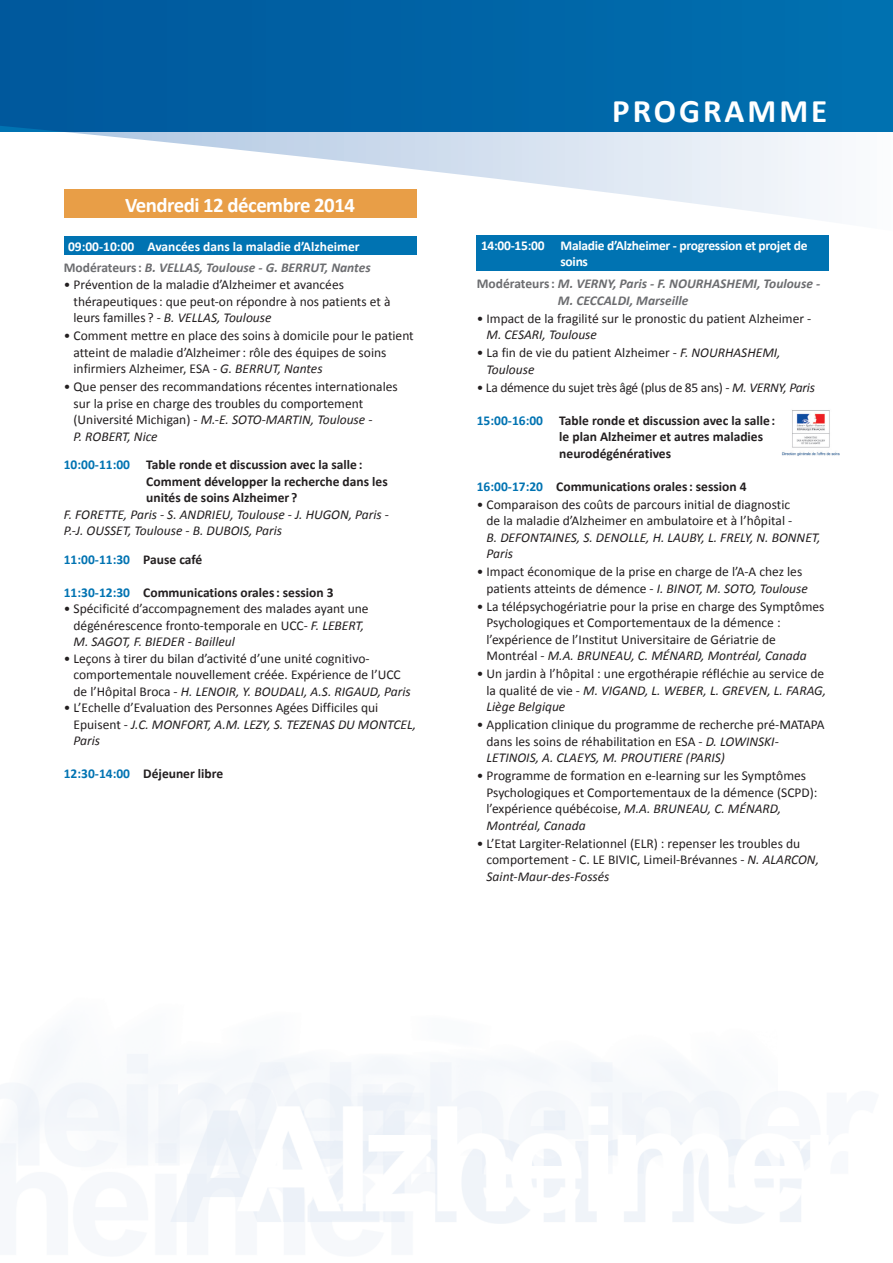
<style>
.page{position:relative;width:893px;height:1263px;background:#fff}
.page>*{position:absolute;margin:0;border:0;box-sizing:border-box;transform-origin:0 0}
.t1{font:700 33px "Calibri";letter-spacing:.09em;color:#fff}
.t2{font:700 20.85px "Calibri";letter-spacing:-.025em;color:#fff}
.t3{font:13.5px/16.5px "Calibri";color:#231f20}
.t4{font:700 13.5px/16.5px "Calibri";color:#231f20}
.t5{font:italic 13.5px/16.5px "Calibri";color:#231f20}
.t6{font:700 13.5px/20.7px "Calibri";color:#fff;text-align:center}
.t7{font:italic 700 13.5px/16.5px "Calibri";color:#6c6d70}
.t8{font:700 13.5px/16.5px "Calibri";letter-spacing:-.02em;color:#fff}
.t9{font:13.5px "Calibri";letter-spacing:-.02em;color:#231f20}
.t10{font:700 13.5px "Calibri";color:#0073b2}
.s1{color:#6c6d70}
.s2{font-style:italic;color:#6c6d70}
.s3{font-style:italic}
.s4{color:#0073b2}
.s5{color:#231f20}
.s6{font-style:normal}
</style>
<div class="page">
<svg style="left:0;top:0;width:893px;height:220px"></svg>
<img style="left:781px;top:410px;width:59px;height:46px">
<div style="left:64px;top:190px;width:352px;height:28px;background:#e89e47"></div>
<div style="left:64px;top:236px;width:352px;height:19px;background:#0073b2"></div>
<div style="left:477px;top:235px;width:352px;height:35px;background:#0073b2"></div>
<h2 class="t2" style="left:125px;top:192px;width:231px">Vendredi 12 décembre 2014</h2>
<p class="t6" style="left:64px;top:235px;width:309px">09:00-10:00 Avancées dans la maladie d’Alzheimer<br><span class="s1">Modérateurs:</span> <span class="s2">B. VELLAS, Toulouse - G. BERRUT, Nantes</span></p>
<p class="t3" style="left:74px;top:276px;width:318px;text-indent:-10px">• Prévention de la maladie d’Alzheimer et avancées thérapeutiques: que peut-on répondre à nos patients et à leurs familles ? - <span class="s3">B. VELLAS, Toulouse</span></p>
<p class="t3" style="left:74px;top:327px;width:342px;text-indent:-10px">• Comment mettre en place des soins à domicile pour le patient atteint de maladie d’Alzheimer: rôle des équipes de soins infirmiers Alzheimer, ESA - <span class="s3">G. BERRUT, Nantes</span></p>
<p class="t3" style="left:74px;top:378px;width:326px;text-indent:-10px">• Que penser des recommandations récentes internationales sur la prise en charge des troubles du comportement (Université Michigan) - <span class="s3">M.-E. SOTO-MARTIN, Toulouse -<br>P. ROBERT, Nice</span></p>
<p class="t4" style="left:146px;top:456px;width:243px;text-indent:-83px"><span class="s4">10:00-11:00</span> Table ronde et discussion avec la salle:<br>Comment développer la recherche dans les unités de soins Alzheimer ?</p>
<p class="t5" style="left:64px;top:506px;width:327px">F. FORETTE, Paris - S. ANDRIEU, Toulouse - J. HUGON, Paris -<br>P.-J. OUSSET, Toulouse - B. DUBOIS, Paris</p>
<p class="t10" style="left:64px;top:551px;width:140px">11:00-11:30 <span class="s5">Pause café</span></p>
<p class="t4" style="left:64px;top:584px;width:271px"><span class="s4">11:30-12:30</span> Communications orales: session 3</p>
<p class="t3" style="left:74px;top:600px;width:297px;text-indent:-10px">• Spécificité d’accompagnement des malades ayant une dégénérescence fronto-temporale en UCC- <span class="s3">F. LEBERT,<br>M. SAGOT, F. BIEDER - Bailleul</span></p>
<p class="t3" style="left:74px;top:650px;width:339px;text-indent:-10px">• Leçons à tirer du bilan d’activité d’une unité cognitivo&shy;comportementale nouvellement créée. Expérience de l’UCC de l’Hôpital Broca - <span class="s3">H. LENOIR, Y. BOUDALI, A.S. RIGAUD, Paris</span></p>
<p class="t3" style="left:74px;top:699px;width:344px;text-indent:-10px">• L’Echelle d’Evaluation des Personnes Agées Difficiles qui<br>Epuisent - <span class="s3">J.C. MONFORT, A.M. LEZY, S. TEZENAS DU MONTCEL,<br>Paris</span></p>
<p class="t4" style="left:64px;top:765px;width:161px"><span class="s4">12:30-14:00</span> Déjeuner libre</p>
<h1 class="t1" style="left:612px;top:90px;width:217px">PROGRAMME</h1>
<p class="t8" style="left:560px;top:236px;width:249px;text-indent:-80px">14:00-15:00 Maladie d’Alzheimer - progression et projet de soins</p>
<p class="t7" style="left:558px;top:275px;width:264px;text-indent:-81px"><span class="s6">Modérateurs:</span> M. VERNY, Paris - F. NOURHASHEMI, Toulouse -<br>M. CECCALDI, Marseille</p>
<p class="t3" style="left:477px;top:309px;width:336px">• Impact de la fragilité sur le pronostic du patient Alzheimer -</p>
<p class="t5" style="left:486px;top:326px;width:112px">M. CESARI, Toulouse</p>
<p class="t3" style="left:486px;top:344px;width:296px;text-indent:-10px">• La fin de vie du patient Alzheimer <span class="s3">- F. NOURHASHEMI,<br>Toulouse</span></p>
<p class="t9" style="left:477px;top:379px;width:340px">• La démence du sujet très âgé (plus de 85 ans) <span class="s3">- M. VERNY, Paris</span></p>
<p class="t4" style="left:559px;top:411px;width:218px;text-indent:-83px"><span class="s4">15:00-16:00</span> Table ronde et discussion avec la salle: le plan Alzheimer et autres maladies neurodégénératives</p>
<p class="t4" style="left:477px;top:477px;width:271px"><span class="s4">16:00-17:20</span> Communications orales: session 4</p>
<p class="t3" style="left:477px;top:495px;width:317px;text-align:right">• Comparaison des coûts de parcours initial de diagnostic de la maladie d’Alzheimer en ambulatoire et à l’hôpital -</p>
<p class="t5" style="left:486px;top:528px;width:335px">B. DEFONTAINES, S. DENOLLE, H. LAUBY, L. FRELY, N. BONNET,<br>Paris</p>
<p class="t3" style="left:486px;top:563px;width:323px;text-indent:-10px">• Impact économique de la prise en charge de l’A-A chez les patients atteints de démence - <span class="s3">I. BINOT, M. SOTO, Toulouse</span></p>
<p class="t3" style="left:486px;top:597px;width:339px;text-indent:-10px">• La télépsychogériatrie pour la prise en charge des Symptômes Psychologiques et Comportementaux de la démence : l’expérience de l’Institut Universitaire de Gériatrie de Montréal - <span class="s3">M.A. BRUNEAU, C. MÉNARD, Montréal, Canada</span></p>
<p class="t3" style="left:486px;top:665px;width:341px;text-indent:-10px">• Un jardin à l’hôpital : une ergothérapie réfléchie au service de la qualité de vie - <span class="s3">M. VIGAND, L. WEBER, L. GREVEN, L. FARAG,<br>Liège Belgique</span></p>
<p class="t3" style="left:486px;top:716px;width:340px;text-indent:-10px">• Application clinique du programme de recherche pré-MATAPA dans les soins de réhabilitation en ESA - <span class="s3">D. LOWINSKI-<br>LETINOIS, A. CLAEYS, M. PROUTIERE (PARIS)</span></p>
<p class="t3" style="left:486px;top:767px;width:333px;text-indent:-10px">• Programme de formation en e-learning sur les Symptômes Psychologiques et Comportementaux de la démence (SCPD): l’expérience québécoise, <span class="s3">M.A. BRUNEAU, C. MÉNARD, Montréal, Canada</span></p>
<p class="t3" style="left:486px;top:834px;width:334px;text-indent:-10px">• L’Etat Largiter-Relationnel (ELR) : repenser les troubles du comportement - C. LE BIVIC, Limeil-Brévannes - <span class="s3">N. ALARCON,<br>Saint-Maur-des-Fossés</span></p>
</div>
